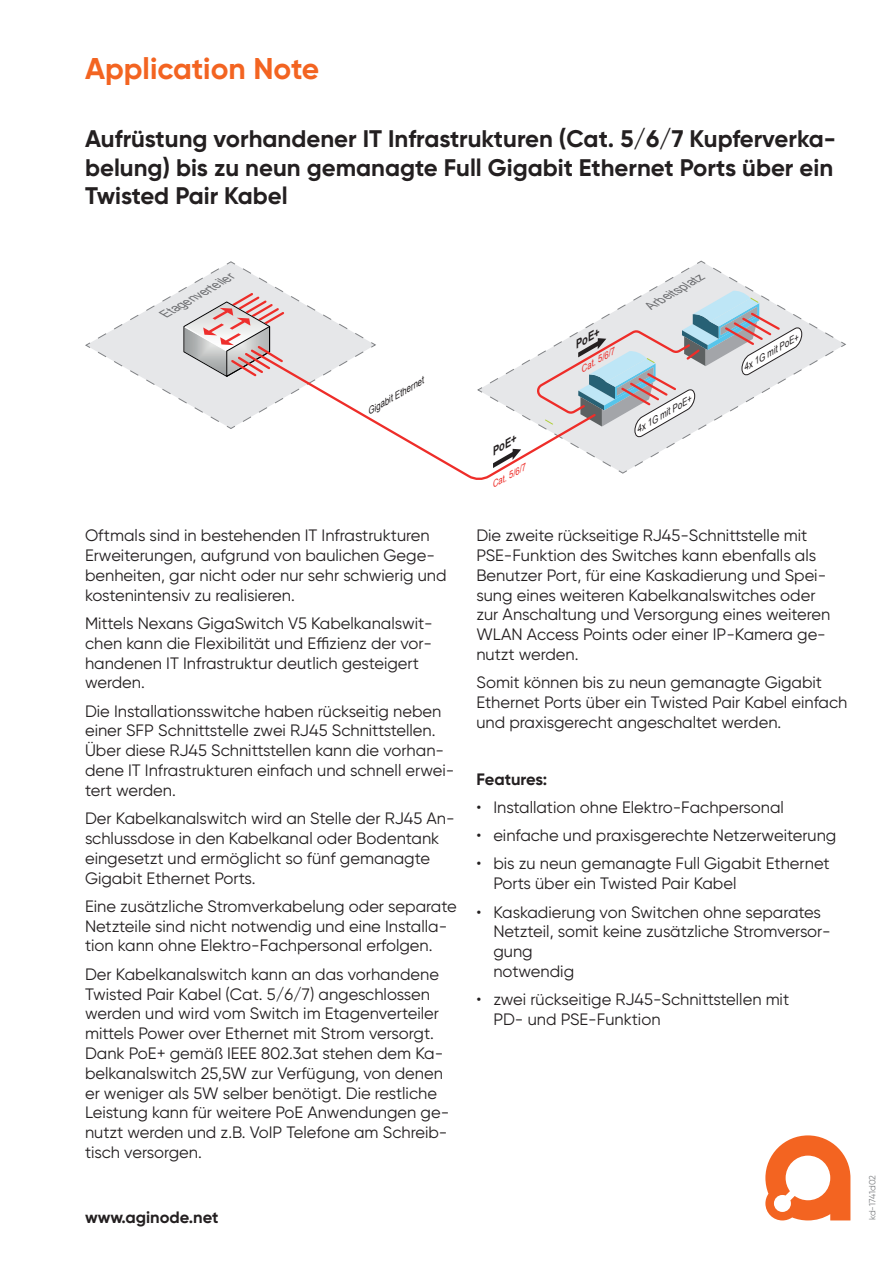
<style>
.page{position:relative;width:893px;height:1263px;background:#fff}
.page>*{position:absolute;margin:0;border:0;box-sizing:border-box;transform-origin:0 0}
.Agiinode_H1_ORANGE{font:700 30px "Gilroy";color:#f36421}
.Agiinode_H1{font:700 24px/28.8px "Gilroy";color:#231f20;text-align:justify}
.Aginode_Text_Standard{font:16.5px/19.8px "Gilroy";color:#231f20}
.www{font:700 16.5px "Gilroy";color:#231f20}
.Aginode_Text_HL{font:700 16.5px "Gilroy";color:#231f20}
.t1{font:italic 12px "Arial";color:#6c6d70}
.t2{font:italic 700 10.8px "Arial";color:#231f20}
.t3{font:italic 9.3px "Arial";color:#231f20;scale:.95 1}
.KD-Nr{font:9px "Gilroy";letter-spacing:-.01em;color:#808285}
.t4{font:italic 8.85px "Arial";color:#ee2d29}
</style>
<div class="page">
<svg style="left:765px;top:1135px;width:85px;height:85px"></svg>
<svg style="left:377px;top:421px;width:118px;height:59px"></svg>
<svg style="left:85px;top:261px;width:292px;height:168px"></svg>
<svg style="left:476px;top:261px;width:370px;height:213px"></svg>
<p class="Agiinode_H1_ORANGE" style="left:85px;top:50px;width:236px">Application Note</p>
<p class="Agiinode_H1" style="left:85px;top:124px;width:752px">Aufrüstung vorhandener IT Infrastrukturen (Cat. 5/6/7 Kupferverka&shy;belung) bis zu neun gemanagte Full Gigabit Ethernet Ports über ein Twisted Pair Kabel</p>
<p class="t1" style="left:160px;top:307px;width:82px;rotate:-30deg">Etagenverteiler</p>
<p class="t3" style="left:364px;top:407px;width:69px;rotate:-30deg">Gigabit Ethernet</p>
<p class="Aginode_Text_Standard" style="left:85px;top:525px;width:363px">Oftmals sind in bestehenden IT Infrastrukturen Erweiterungen, aufgrund von baulichen Gege&shy;benheiten, gar nicht oder nur sehr schwierig und kostenintensiv zu realisieren.</p>
<p class="Aginode_Text_Standard" style="left:85px;top:613px;width:349px">Mittels Nexans GigaSwitch V5 Kabelkanalswit&shy;chen kann die Flexibilität und Effizienz der vor&shy;handenen IT Infrastruktur deutlich gesteigert werden.</p>
<p class="Aginode_Text_Standard" style="left:85px;top:701px;width:371px">Die Installationsswitche haben rückseitig neben einer SFP Schnittstelle zwei RJ45 Schnittstellen.<br>Über diese RJ45 Schnittstellen kann die vorhan&shy;dene IT Infrastrukturen einfach und schnell erwei&shy;tert werden.</p>
<p class="Aginode_Text_Standard" style="left:85px;top:808px;width:371px">Der Kabelkanalswitch wird an Stelle der RJ45 An&shy;schlussdose in den Kabelkanal oder Bodentank eingesetzt und ermöglicht so fünf gemanagte Gigabit Ethernet Ports.</p>
<p class="Aginode_Text_Standard" style="left:85px;top:896px;width:373px">Eine zusätzliche Stromverkabelung oder separate<br>Netzteile sind nicht notwendig und eine Installa&shy;tion kann ohne Elektro-Fachpersonal erfolgen.</p>
<p class="Aginode_Text_Standard" style="left:85px;top:964px;width:366px">Der Kabelkanalswitch kann an das vorhandene Twisted Pair Kabel (Cat. 5/6/7) angeschlossen werden und wird vom Switch im Etagenverteiler mittels Power over Ethernet mit Strom versorgt.<br>Dank PoE+ gemäß IEEE 802.3at stehen dem Ka&shy;belkanalswitch 25,5W zur Verfügung, von denen er weniger als 5W selber benötigt. Die restliche Leistung kann für weitere PoE Anwendungen ge&shy;nutzt werden und z.B. VoIP Telefone am Schreib&shy;tisch versorgen.</p>
<p class="www" style="left:85px;top:1206px;width:135px">www.aginode.net</p>
<p class="t2" style="left:488px;top:446px;width:29px;rotate:-30deg">PoE+</p>
<p class="t4" style="left:489px;top:481px;width:40px;rotate:-30deg">Cat. 5/6/7</p>
<p class="t2" style="left:571px;top:340px;width:29px;rotate:-30deg">PoE+</p>
<p class="t4" style="left:577px;top:365px;width:40px;rotate:-30deg">Cat. 5/6/7</p>
<p class="t1" style="left:645px;top:299px;width:64px;rotate:-30deg">Arbeitsplatz</p>
<p class="t3" style="left:633px;top:425px;width:67px;rotate:-30deg">4x 1G mit PoE+</p>
<p class="t3" style="left:740px;top:363px;width:67px;rotate:-30deg">4x 1G mit PoE+</p>
<p class="Aginode_Text_Standard" style="left:476px;top:525px;width:355px">Die zweite rückseitige RJ45-Schnittstelle mit PSE-Funktion des Switches kann ebenfalls als Benutzer Port, für eine Kaskadierung und Spei&shy;sung eines weiteren Kabelkanalswitches oder zur Anschaltung und Versorgung eines weiteren WLAN Access Points oder einer IP-Kamera ge&shy;nutzt werden.</p>
<p class="Aginode_Text_Standard" style="left:476px;top:672px;width:372px">Somit können bis zu neun gemanagte Gigabit<br>Ethernet Ports über ein Twisted Pair Kabel einfach und praxisgerecht angeschaltet werden.</p>
<p class="Aginode_Text_HL" style="left:476px;top:768px;width:73px">Features:</p>
<p class="Aginode_Text_Standard" style="left:476px;top:797px;width:309px">• Installation ohne Elektro-Fachpersonal</p>
<p class="Aginode_Text_Standard" style="left:476px;top:825px;width:362px">• einfache und praxisgerechte Netzerweiterung</p>
<p class="Aginode_Text_Standard" style="left:493px;top:854px;width:338px;text-indent:-17px">• bis zu neun gemanagte Full Gigabit Ethernet<br>Ports über ein Twisted Pair Kabel</p>
<p class="Aginode_Text_Standard" style="left:493px;top:902px;width:339px;text-indent:-17px">• Kaskadierung von Switchen ohne separates<br>Netzteil, somit keine zusätzliche Stromversor&shy;gung<br>notwendig</p>
<p class="Aginode_Text_Standard" style="left:493px;top:989px;width:297px;text-indent:-17px">• zwei rückseitige RJ45-Schnittstellen mit<br>PD- und PSE-Funktion</p>
<p class="KD-Nr" style="left:867px;top:1220px;width:47px;rotate:-90deg">kd-1741d02</p>
</div>
